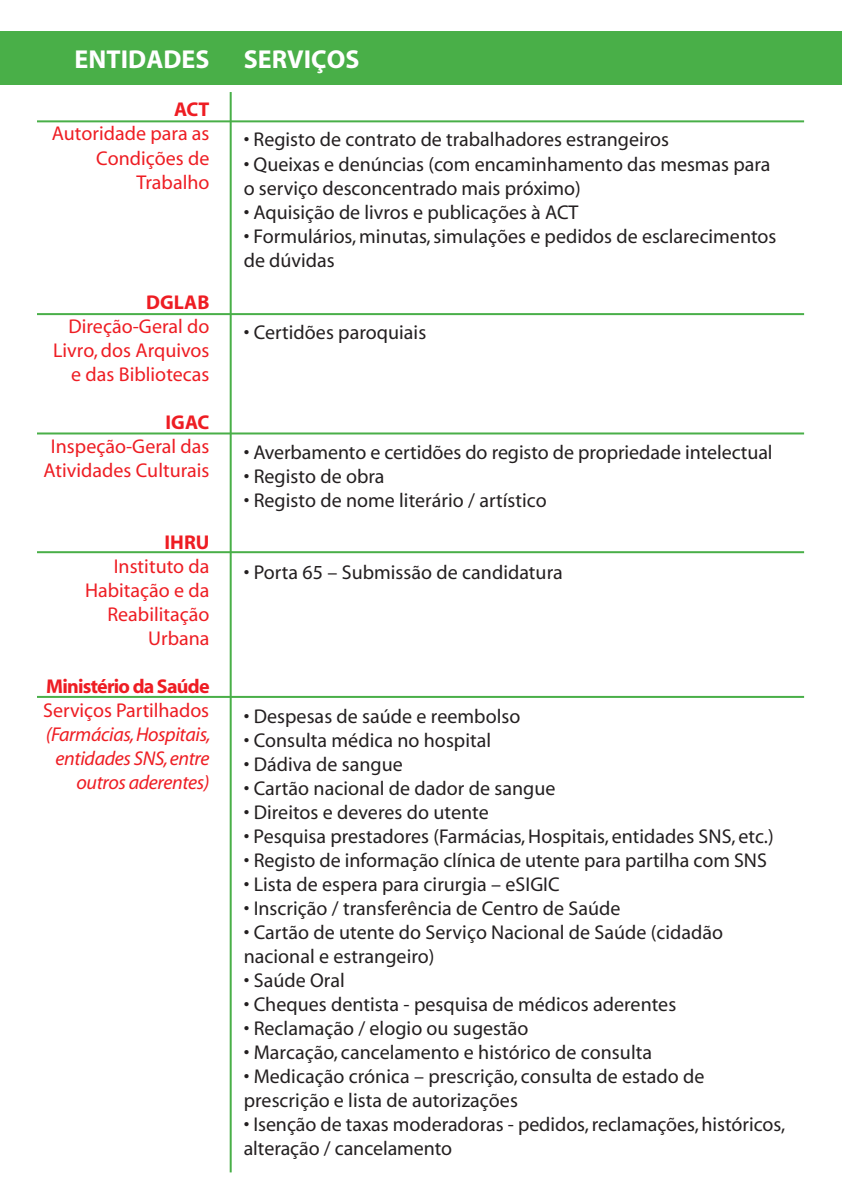
<style>
.page{position:relative;width:842px;height:1193px;background:#fff}
.page>*{position:absolute;margin:0;border:0;box-sizing:border-box;transform-origin:0 0}
.t1{font:700 26px "Myriad";color:#fff}
.t2{font:20px/24px "Myriad";color:#231f20}
.t3{font:20px/24px "Myriad";color:#ee1d23;text-align:right}
.t4{font:italic 20px/24px "Myriad";letter-spacing:-.02em;color:#ee1d23;text-align:right}
.t5{font:700 20px "Myriad";letter-spacing:-.03em;color:#ee1d23}
</style>
<div class="page">
<div style="left:0;top:31px;width:842px;height:53px;background:#49af48"></div>
<hr style="left:37px;top:696px;width:767px;height:2px;background:#49af48">
<hr style="left:37px;top:313px;width:767px;height:2px;background:#49af48">
<hr style="left:37px;top:120px;width:767px;height:2px;background:#49af48">
<hr style="left:37px;top:432px;width:767px;height:2px;background:#49af48">
<hr style="left:37px;top:551px;width:767px;height:2px;background:#49af48">
<hr style="left:230px;top:92px;width:2px;height:1080px;background:#49af48">
<h1 class="t1" style="left:74px;top:46px;width:137px">ENTIDADES</h1>
<p class="t5" style="left:174px;top:99px;width:37px">ACT</p>
<p class="t3" style="left:52px;top:123px;width:159px">Autoridade para as<br>Condições de<br>Trabalho</p>
<p class="t5" style="left:146px;top:291px;width:65px">DGLAB</p>
<p class="t3" style="left:53px;top:315px;width:158px">Direção-Geral do<br>Livro, dos Arquivos e das Bibliotecas</p>
<p class="t5" style="left:166px;top:411px;width:45px">IGAC</p>
<p class="t3" style="left:43px;top:435px;width:168px;text-align:center">Inspeção-Geral das<br>Atividades Culturais</p>
<p class="t5" style="left:165px;top:531px;width:46px">IHRU</p>
<p class="t3" style="left:85px;top:555px;width:126px">Instituto da<br>Habitação e da<br>Reabilitação<br>Urbana</p>
<p class="t5" style="left:46px;top:675px;width:165px">Ministério da Saúde</p>
<p class="t3" style="left:43px;top:699px;width:167px">Serviços Partilhados</p>
<p class="t4" style="left:46px;top:723px;width:166px">(Farmácias, Hospitais, entidades SNS, entre outros aderentes)</p>
<h1 class="t1" style="left:244px;top:46px;width:117px">SERVIÇOS</h1>
<p class="t2" style="left:244px;top:129px;width:427px">• Registo de contrato de trabalhadores estrangeiros</p>
<p class="t2" style="left:244px;top:153px;width:528px">• Queixas e denúncias (com encaminhamento das mesmas para o serviço desconcentrado mais próximo)</p>
<p class="t2" style="left:244px;top:201px;width:336px">• Aquisição de livros e publicações à ACT</p>
<p class="t2" style="left:244px;top:225px;width:534px">• Formulários, minutas, simulações e pedidos de esclarecimentos de dúvidas</p>
<p class="t2" style="left:244px;top:321px;width:184px">• Certidões paroquiais</p>
<p class="t2" style="left:244px;top:441px;width:530px">• Averbamento e certidões do registo de propriedade intelectual</p>
<p class="t2" style="left:244px;top:465px;width:142px">• Registo de obra</p>
<p class="t2" style="left:244px;top:489px;width:304px">• Registo de nome literário / artístico</p>
<p class="t2" style="left:244px;top:561px;width:321px">• Porta 65 – Submissão de candidatura</p>
<p class="t2" style="left:244px;top:705px;width:278px">• Despesas de saúde e reembolso</p>
<p class="t2" style="left:244px;top:729px;width:249px">• Consulta médica no hospital</p>
<p class="t2" style="left:244px;top:753px;width:161px">• Dádiva de sangue</p>
<p class="t2" style="left:244px;top:777px;width:313px">• Cartão nacional de dador de sangue</p>
<p class="t2" style="left:244px;top:801px;width:246px">• Direitos e deveres do utente</p>
<p class="t2" style="left:244px;top:825px;width:531px">• Pesquisa prestadores (Farmácias, Hospitais, entidades SNS, etc.)</p>
<p class="t2" style="left:244px;top:849px;width:525px">• Registo de informação clínica de utente para partilha com SNS</p>
<p class="t2" style="left:244px;top:873px;width:317px">• Lista de espera para cirurgia – eSIGIC</p>
<p class="t2" style="left:244px;top:897px;width:378px">• Inscrição / transferência de Centro de Saúde</p>
<p class="t2" style="left:244px;top:921px;width:481px">• Cartão de utente do Serviço Nacional de Saúde (cidadão nacional e estrangeiro)</p>
<p class="t2" style="left:244px;top:969px;width:103px">• Saúde Oral</p>
<p class="t2" style="left:244px;top:993px;width:434px">• Cheques dentista - pesquisa de médicos aderentes</p>
<p class="t2" style="left:244px;top:1017px;width:286px">• Reclamação / elogio ou sugestão</p>
<p class="t2" style="left:244px;top:1041px;width:410px">• Marcação, cancelamento e histórico de consulta</p>
<p class="t2" style="left:244px;top:1065px;width:462px">• Medicação crónica – prescrição, consulta de estado de prescrição e lista de autorizações</p>
<p class="t2" style="left:244px;top:1113px;width:543px">• Isenção de taxas moderadoras - pedidos, reclamações, históricos, alteração / cancelamento</p>
</div>
